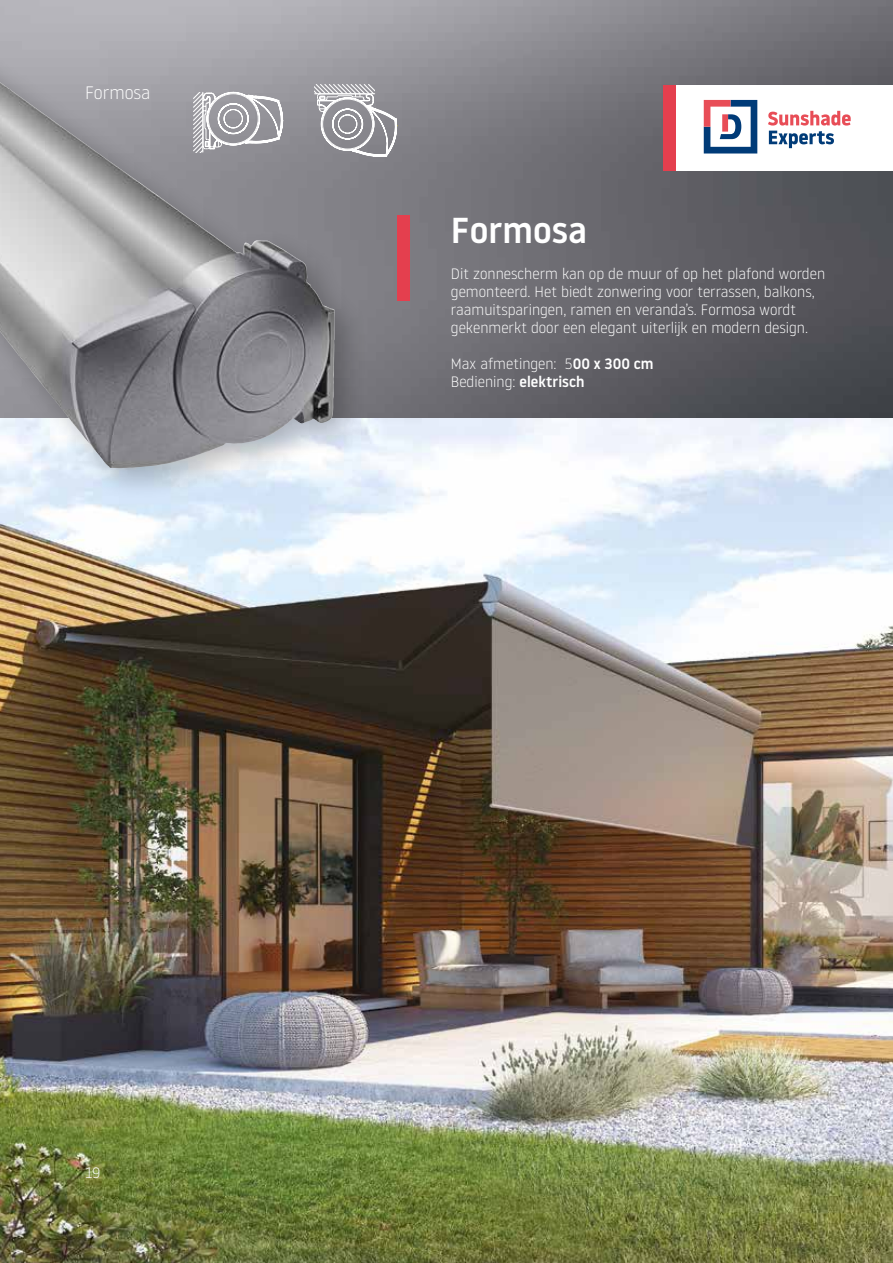
<style>
.page{position:relative;width:893px;height:1263px;background:#fff}
.page>*{position:absolute;margin:0;border:0;box-sizing:border-box;transform-origin:0 0}
.t1{font:500 36px "Noway";color:#fff}
.t2{font:300 18px "Noway";color:#fff}
.t3{font:300 15px/18px "Noway";color:#fff}
.s1{font-weight:500}
</style>
<div class="page">
<img style="left:369px;top:0;width:524px;height:419px">
<div style="left:676px;top:85px;width:217px;height:85px;background:#fff"></div>
<svg style="left:704px;top:100px;width:53px;height:53px"></svg>
<svg style="left:768px;top:111px;width:83px;height:37px"></svg>
<div style="left:663px;top:85px;width:13px;height:85px;background:#e43f4e"></div>
<img style="left:0;top:419px;width:893px;height:844px">
<div style="left:397px;top:216px;width:13px;height:85px;background:#e43f4e"></div>
<div style="left:0;top:0;width:369px;height:502px;background:#000;opacity:.25"></div>
<img style="left:0;top:82px;width:335px;height:386px">
<svg style="left:193px;top:92px;width:91px;height:60px"></svg>
<hr style="left:202px;top:92px;width:1px;height:60px;background:#fff">
<svg style="left:314px;top:84px;width:84px;height:73px"></svg>
<hr style="left:315px;top:93px;width:60px;height:1px;background:#fff">
<p class="t2" style="left:85px;top:80px;width:67px">Formosa</p>
<h1 class="t1" style="left:451px;top:205px;width:138px">Formosa</h1>
<p class="t3" style="left:451px;top:264px;width:376px">Dit zonnescherm kan op de muur of op het plafond worden gemonteerd. Het biedt zonwering voor terrassen, balkons, raamuitsparingen, ramen en veranda’s. Formosa wordt gekenmerkt door een elegant uiterlijk en modern design.</p>
<p class="t3" style="left:451px;top:354px;width:204px">Max afmetingen: 5<span class="s1">00 x 300 cm<br></span>Bediening: <span class="s1">elektrisch</span></p>
<p class="t3" style="left:85px;top:1163px;width:17px">19</p>
</div>
